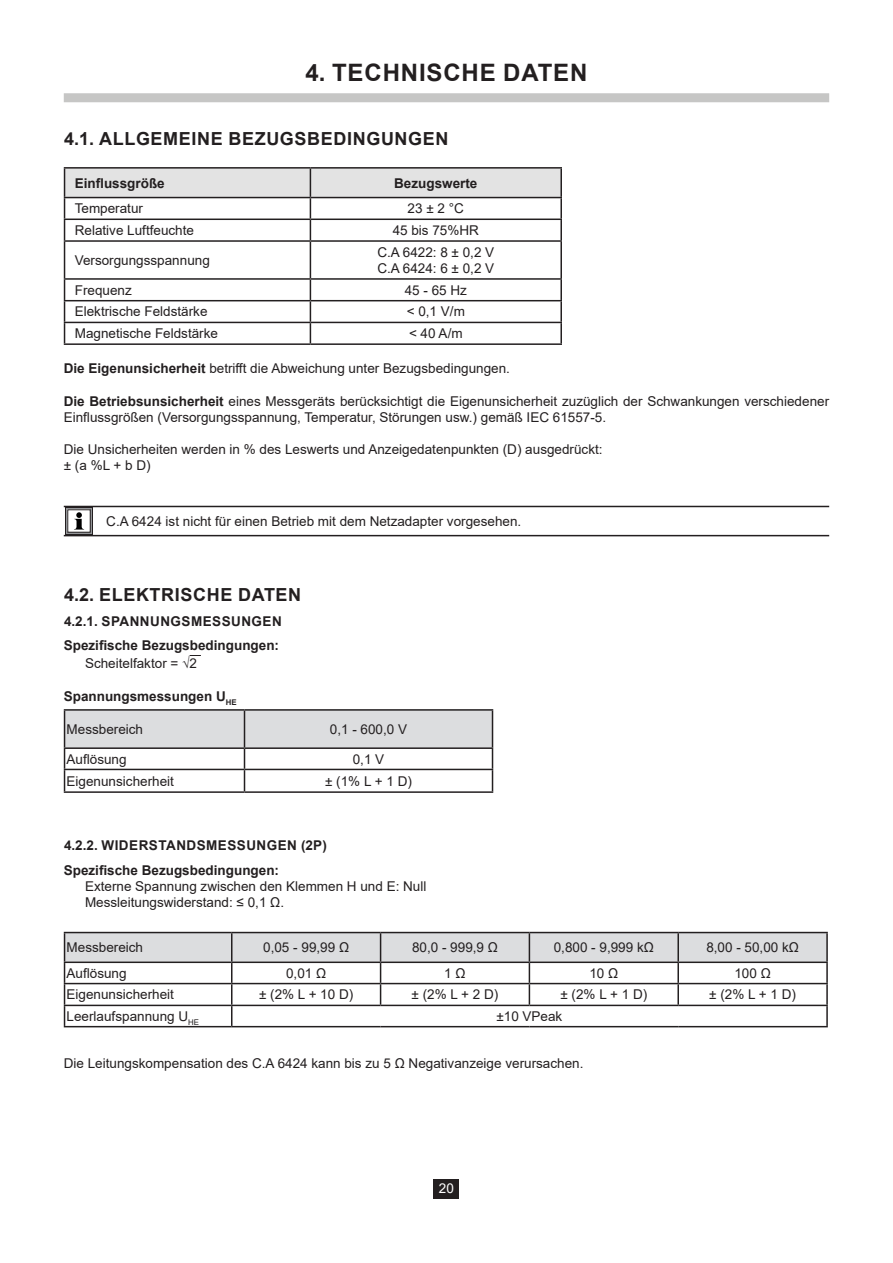
<style>
.page{position:relative;width:893px;height:1263px;background:#fff}
.page>*{position:absolute;margin:0;border:0;box-sizing:border-box;transform-origin:0 0}
.t1{font:700 24px "Arial";letter-spacing:.035em;color:#231f20}
.t2{font:700 18px "Arial";letter-spacing:.035em;color:#231f20}
.Texte_0{font:13.5px/16.2px "Arial";color:#231f20}
.Texte_0_gras{font:700 13.5px "Arial";color:#231f20}
.Texte_retrait_5mm{font:13.5px "Arial";color:#231f20}
.Texte_information{font:13.5px "Arial";color:#231f20}
.Texte_0_gras-2{font:700 13.5px "Arial";letter-spacing:.035em;color:#231f20}
.Texte_0-2{font:700 13.5px "Arial";color:#231f20}
.Texte_0_centré{font:13.5px "Arial";color:#231f20}
.t3{font:13.5px "Arial";color:#fff}
.s1{font-weight:700}
</style>
<div class="page">
<div style="left:434px;top:1179px;width:25px;height:19px;background:#231f20"></div>
<div style="left:64px;top:93px;width:765px;height:9px;background:#c6c6c5"></div>
<hr style="left:64px;top:506px;width:765px;height:1px;background:#231f20">
<hr style="left:64px;top:535px;width:765px;height:1px;background:#231f20">
<hr style="left:64px;top:167px;width:246px;height:2px;background:#231f20">
<hr style="left:310px;top:167px;width:252px;height:2px;background:#231f20">
<hr style="left:310px;top:197px;width:252px;height:1px;background:#231f20">
<hr style="left:310px;top:219px;width:252px;height:1px;background:#231f20">
<hr style="left:64px;top:240px;width:246px;height:2px;background:#231f20">
<hr style="left:310px;top:240px;width:252px;height:2px;background:#231f20">
<hr style="left:64px;top:278px;width:246px;height:2px;background:#231f20">
<hr style="left:310px;top:278px;width:252px;height:2px;background:#231f20">
<hr style="left:64px;top:300px;width:246px;height:1px;background:#231f20">
<hr style="left:310px;top:300px;width:252px;height:1px;background:#231f20">
<hr style="left:64px;top:322px;width:246px;height:1px;background:#231f20">
<hr style="left:310px;top:322px;width:252px;height:1px;background:#231f20">
<hr style="left:64px;top:343px;width:246px;height:2px;background:#231f20">
<hr style="left:310px;top:343px;width:252px;height:2px;background:#231f20">
<hr style="left:64px;top:242px;width:1px;height:36px;background:#231f20">
<svg style="left:64px;top:280px;width:1px;height:63px"></svg>
<hr style="left:560px;top:169px;width:2px;height:28px;background:#231f20">
<hr style="left:560px;top:198px;width:2px;height:21px;background:#231f20">
<svg style="left:64px;top:168px;width:497px;height:72px"></svg>
<hr style="left:560px;top:220px;width:2px;height:20px;background:#231f20">
<hr style="left:310px;top:242px;width:1px;height:36px;background:#231f20">
<hr style="left:560px;top:242px;width:2px;height:36px;background:#231f20">
<hr style="left:560px;top:280px;width:2px;height:20px;background:#231f20">
<hr style="left:560px;top:301px;width:2px;height:21px;background:#231f20">
<svg style="left:310px;top:280px;width:1px;height:63px"></svg>
<hr style="left:560px;top:323px;width:2px;height:20px;background:#231f20">
<div style="left:65px;top:507px;width:28px;height:28px;border:1px solid #231f20"></div>
<div style="left:67px;top:509px;width:24px;height:24px;border:1px solid #231f20"></div>
<svg style="left:74px;top:512px;width:11px;height:18px"></svg>
<hr style="left:64px;top:791px;width:180px;height:2px;background:#231f20">
<hr style="left:64px;top:709px;width:180px;height:2px;background:#231f20">
<svg style="left:64px;top:710px;width:429px;height:81px"></svg>
<hr style="left:244px;top:709px;width:249px;height:2px;background:#231f20">
<hr style="left:244px;top:791px;width:249px;height:2px;background:#231f20">
<hr style="left:826px;top:963px;width:2px;height:20px;background:#231f20">
<hr style="left:826px;top:1006px;width:2px;height:20px;background:#231f20">
<hr style="left:64px;top:1026px;width:168px;height:1px;background:#231f20">
<hr style="left:232px;top:1026px;width:149px;height:1px;background:#231f20">
<hr style="left:381px;top:1026px;width:148px;height:1px;background:#231f20">
<hr style="left:529px;top:1026px;width:149px;height:1px;background:#231f20">
<hr style="left:678px;top:1026px;width:150px;height:1px;background:#231f20">
<hr style="left:678px;top:932px;width:150px;height:1px;background:#231f20">
<hr style="left:678px;top:961px;width:150px;height:2px;background:#231f20">
<hr style="left:826px;top:933px;width:2px;height:28px;background:#231f20">
<svg style="left:64px;top:932px;width:763px;height:94px"></svg>
<hr style="left:678px;top:983px;width:150px;height:1px;background:#231f20">
<hr style="left:677px;top:984px;width:2px;height:21px;background:#231f20">
<hr style="left:826px;top:984px;width:2px;height:21px;background:#231f20">
<hr style="left:232px;top:1005px;width:149px;height:1px;background:#231f20">
<hr style="left:381px;top:1005px;width:148px;height:1px;background:#231f20">
<hr style="left:529px;top:1005px;width:149px;height:1px;background:#231f20">
<hr style="left:678px;top:1005px;width:150px;height:1px;background:#231f20">
<p class="t1" style="left:305px;top:56px;width:283px">4. TECHNISCHE DATEN</p>
<p class="t2" style="left:64px;top:126px;width:386px">4.1. ALLGEMEINE BEZUGSBEDINGUNGEN</p>
<p class="Texte_0_gras" style="left:75px;top:173px;width:92px">Einflussgröße</p>
<p class="Texte_0-2" style="left:394px;top:173px;width:85px">Bezugswerte</p>
<p class="Texte_0" style="left:75px;top:200px;width:70px">Temperatur</p>
<p class="Texte_0" style="left:408px;top:200px;width:58px">23 ± 2 °C</p>
<p class="Texte_0" style="left:75px;top:222px;width:121px">Relative Luftfeuchte</p>
<p class="Texte_0" style="left:393px;top:222px;width:88px">45 bis 75%HR</p>
<p class="Texte_0" style="left:75px;top:252px;width:137px">Versorgungsspannung</p>
<p class="Texte_0" style="left:377px;top:244px;width:118px">C.A 6422: 8 ± 0,2 V</p>
<p class="Texte_0" style="left:377px;top:260px;width:118px">C.A 6424: 6 ± 0,2 V</p>
<p class="Texte_0" style="left:75px;top:282px;width:59px">Frequenz</p>
<p class="Texte_0" style="left:405px;top:282px;width:64px">45 - 65 Hz</p>
<p class="Texte_0" style="left:75px;top:304px;width:134px">Elektrische Feldstärke</p>
<p class="Texte_0" style="left:407px;top:304px;width:60px">&lt; 0,1 V/m</p>
<p class="Texte_0" style="left:75px;top:325px;width:145px">Magnetische Feldstärke</p>
<p class="Texte_0" style="left:409px;top:325px;width:55px">&lt; 40 A/m</p>
<p class="Texte_0" style="left:64px;top:360px;width:448px"><span class="s1">Die Eigenunsicherheit</span> betrifft die Abweichung unter Bezugsbedingungen.</p>
<p class="Texte_0" style="left:64px;top:393px;width:767px"><span class="s1">Die Betriebsunsicherheit</span> eines Messgeräts berücksichtigt die Eigenunsicherheit zuzüglich der Schwankungen verschiedener<br>Einflussgrößen (Versorgungsspannung, Temperatur, Störungen usw.) gemäß IEC 61557-5.</p>
<p class="Texte_0" style="left:64px;top:441px;width:540px">Die Unsicherheiten werden in % des Leswerts und Anzeigedatenpunkten (D) ausgedrückt:</p>
<p class="Texte_0" style="left:64px;top:457px;width:88px">± (a %L + b D)</p>
<p class="Texte_information" style="left:106px;top:512px;width:416px">C.A 6424 ist nicht für einen Betrieb mit dem Netzadapter vorgesehen.</p>
<p class="t2" style="left:64px;top:582px;width:239px">4.2. ELEKTRISCHE DATEN</p>
<p class="Texte_0_gras-2" style="left:64px;top:611px;width:219px">4.2.1. SPANNUNGSMESSUNGEN</p>
<p class="Texte_0_gras" style="left:64px;top:636px;width:217px">Spezifische Bezugsbedingungen:</p>
<p class="Texte_retrait_5mm" style="left:85px;top:654px;width:114px">Scheitelfaktor = √2</p>
<p class="Texte_0_gras" style="left:64px;top:686px;width:174px">Spannungsmessungen U<sub>HE</sub></p>
<p class="Texte_0" style="left:67px;top:721px;width:78px">Messbereich</p>
<p class="Texte_0" style="left:330px;top:721px;width:79px">0,1 - 600,0 V</p>
<p class="Texte_0" style="left:67px;top:751px;width:62px">Auflösung</p>
<p class="Texte_0" style="left:353px;top:751px;width:33px">0,1 V</p>
<p class="Texte_0" style="left:67px;top:773px;width:109px">Eigenunsicherheit</p>
<p class="Texte_0" style="left:325px;top:773px;width:88px">± (1% L + 1 D)</p>
<p class="Texte_0_gras-2" style="left:64px;top:836px;width:264px">4.2.2. WIDERSTANDSMESSUNGEN (2P)</p>
<p class="Texte_0_gras" style="left:64px;top:860px;width:217px">Spezifische Bezugsbedingungen:</p>
<p class="Texte_retrait_5mm" style="left:85px;top:877px;width:343px">Externe Spannung zwischen den Klemmen H und E: Null</p>
<p class="Texte_retrait_5mm" style="left:85px;top:893px;width:201px">Messleitungswiderstand: ≤ 0,1 Ω.</p>
<p class="Texte_0" style="left:67px;top:939px;width:78px">Messbereich</p>
<p class="Texte_0" style="left:263px;top:939px;width:87px">0,05 - 99,99 Ω</p>
<p class="Texte_0" style="left:412px;top:939px;width:87px">80,0 - 999,9 Ω</p>
<p class="Texte_0" style="left:554px;top:939px;width:102px">0,800 - 9,999 kΩ</p>
<p class="Texte_0" style="left:706px;top:939px;width:94px">8,00 - 50,00 kΩ</p>
<p class="Texte_0" style="left:67px;top:965px;width:62px">Auflösung</p>
<p class="Texte_0" style="left:286px;top:965px;width:42px">0,01 Ω</p>
<p class="Texte_0" style="left:444px;top:965px;width:23px">1 Ω</p>
<p class="Texte_0" style="left:589px;top:965px;width:30px">10 Ω</p>
<p class="Texte_0" style="left:734px;top:965px;width:38px">100 Ω</p>
<p class="Texte_0" style="left:67px;top:986px;width:109px">Eigenunsicherheit</p>
<p class="Texte_0" style="left:259px;top:986px;width:96px">± (2% L + 10 D)</p>
<p class="Texte_0" style="left:412px;top:986px;width:88px">± (2% L + 2 D)</p>
<p class="Texte_0" style="left:560px;top:986px;width:88px">± (2% L + 1 D)</p>
<p class="Texte_0" style="left:709px;top:986px;width:88px">± (2% L + 1 D)</p>
<p class="Texte_0" style="left:67px;top:1008px;width:134px">Leerlaufspannung U<sub>HE</sub></p>
<p class="Texte_0_centré" style="left:496px;top:1007px;width:67px">±10 VPeak</p>
<p class="Texte_0" style="left:64px;top:1055px;width:521px">Die Leitungskompensation des C.A 6424 kann bis zu 5 Ω Negativanzeige verursachen.</p>
<p class="t3" style="left:439px;top:1179px;width:17px">20</p>
</div>
